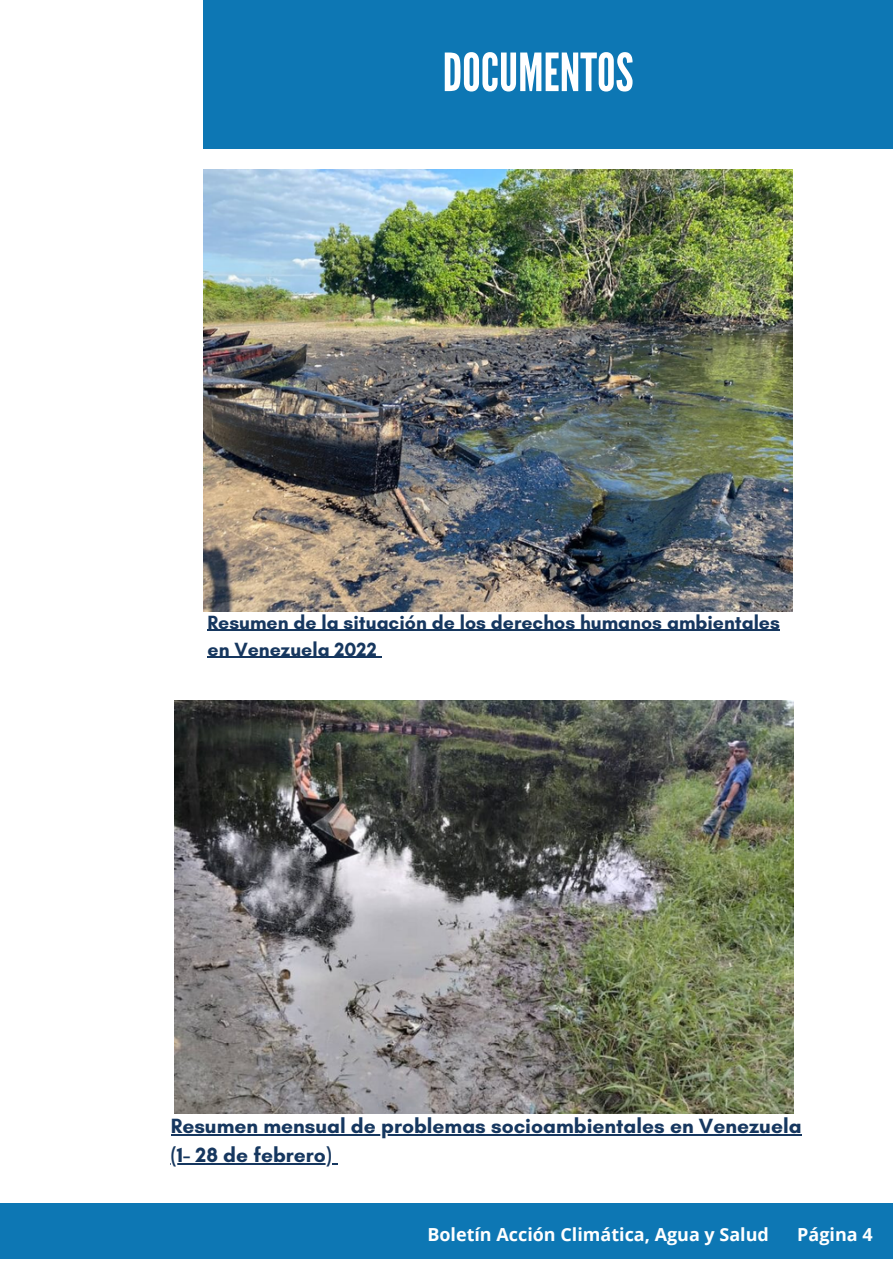
<style>
.page{position:relative;width:893px;height:1264px;background:#fff}
.page>*{position:absolute;margin:0;border:0;box-sizing:border-box;transform-origin:0 0}
.t1{font:52.5px "League Gothic";color:#fff}
.t2{font:700 21px/29.2px "Glacial Indifference";color:#16375f}
.t3{font:700 19.5px/27px "Glacial Indifference";color:#16375f}
.t4{font:700 18px "Open Sans";color:#fff}
</style>
<div class="page">
<div style="left:203px;top:0;width:689px;height:149px;background:#0d77b4"></div>
<div style="left:0;top:1202px;width:892px;height:56px;background:#0d77b4"></div>
<img style="left:203px;top:169px;width:589px;height:442px">
<img style="left:175px;top:701px;width:618px;height:412px">
<hr style="left:207px;top:630px;width:572px;height:1px;background:#16375f">
<hr style="left:207px;top:657px;width:170px;height:1px;background:#16375f">
<hr style="left:171px;top:1133px;width:630px;height:2px;background:#16375f">
<hr style="left:171px;top:1163px;width:161px;height:1px;background:#16375f">
<h1 class="t1" style="left:442px;top:42px;width:192px">DOCUMENTOS</h1>
<p class="t3" style="left:207px;top:608px;width:574px">Resumen de la situación de los derechos humanos ambientales en Venezuela 2022</p>
<p class="t2" style="left:171px;top:1110px;width:632px">Resumen mensual de problemas socioambientales en Venezuela (1- 28 de febrero)</p>
<p class="t4" style="left:427px;top:1221px;width:343px">Boletín Acción Climática, Agua y Salud</p>
<p class="t4" style="left:797px;top:1221px;width:77px">Página 4</p>
</div>
